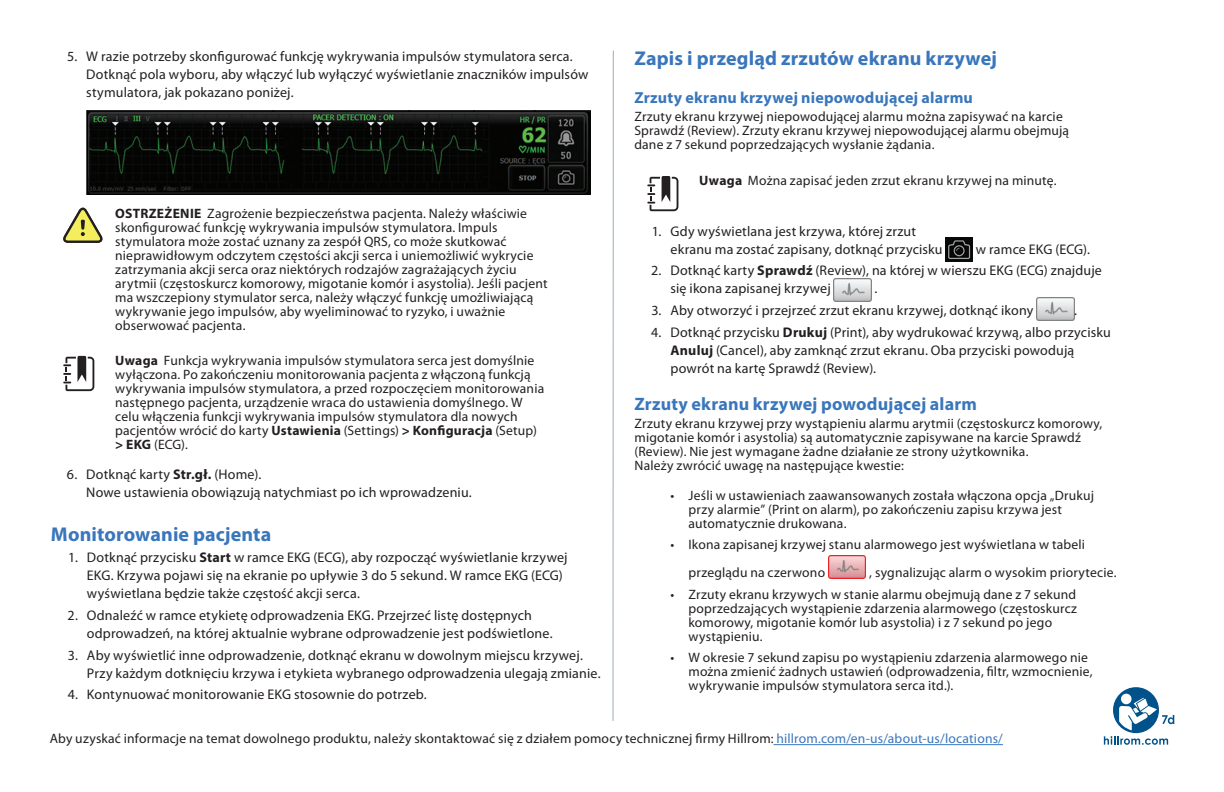
<style>
.page{position:relative;width:1224px;height:792px;background:#fff}
.page>*{position:absolute;margin:0;border:0;box-sizing:border-box;transform-origin:0 0}
.t1{font:700 20px "Myriad Pro";letter-spacing:.005em;color:#3976bc}
.t2{font:700 18px "Myriad Pro";letter-spacing:.01em;color:#3976bc}
.t3{font:700 16px "Myriad Pro";letter-spacing:.015em;color:#3976bc}
.t4{font:14px/18px "Myriad Pro";letter-spacing:.015em;color:#231f20}
.t5{font:13.6px/14px "Myriad Pro";letter-spacing:.015em;color:#231f20}
.s1{font-weight:700}
.s2{color:#3976bc}
</style>
<div class="page">
<hr style="left:613px;top:51px;width:1px;height:670px;background:#9badb7">
<hr style="left:774px;top:744px;width:229px;height:1px;background:#3976bc">
<img style="left:86px;top:110px;width:504px;height:84px">
<svg style="left:63px;top:208px;width:39px;height:35px"></svg>
<svg style="left:63px;top:356px;width:31px;height:35px"></svg>
<img style="left:946px;top:237px;width:27px;height:25px">
<img style="left:834px;top:278px;width:38px;height:23px">
<img style="left:1036px;top:298px;width:38px;height:23px">
<img style="left:828px;top:555px;width:38px;height:23px">
<svg style="left:647px;top:176px;width:31px;height:35px"></svg>
<svg style="left:1104px;top:687px;width:70px;height:58px"></svg>
<p class="t4" style="left:86px;top:47px;width:504px;text-indent:-19px">5. W razie potrzeby skonfigurować funkcję wykrywania impulsów stymulatora serca.<br>Dotknąć pola wyboru, aby włączyć lub wyłączyć wyświetlanie znaczników impulsów stymulatora, jak pokazano poniżej.</p>
<p class="t5" style="left:115px;top:207px;width:434px"><span class="s1">OSTRZEŻENIE</span> Zagrożenie bezpieczeństwa pacjenta. Należy właściwie skonfigurować funkcję wykrywania impulsów stymulatora. Impuls stymulatora może zostać uznany za zespół QRS, co może skutkować nieprawidłowym odczytem częstości akcji serca i uniemożliwić wykrycie zatrzymania akcji serca oraz niektórych rodzajów zagrażających życiu arytmii (częstoskurcz komorowy, migotanie komór i asystolia). Jeśli pacjent ma wszczepiony stymulator serca, należy włączyć funkcję umożliwiającą wykrywanie jego impulsów, aby wyeliminować to ryzyko, i uważnie obserwować pacjenta.</p>
<p class="t5" style="left:115px;top:354px;width:430px"><span class="s1">Uwaga</span> Funkcja wykrywania impulsów stymulatora serca jest domyślnie wyłączona. Po zakończeniu monitorowania pacjenta z włączoną funkcją wykrywania impulsów stymulatora, a przed rozpoczęciem monitorowania następnego pacjenta, urządzenie wraca do ustawienia domyślnego. W celu włączenia funkcji wykrywania impulsów stymulatora dla nowych pacjentów wrócić do karty <span class="s1">Ustawienia</span> (Settings) <span class="s1">&gt; Konfiguracja</span> (Setup) <span class="s1">&gt; EKG</span> (ECG).</p>
<p class="t4" style="left:86px;top:465px;width:387px;text-indent:-19px">6. Dotknąć karty <span class="s1">Str.gł.</span> (Home).<br>Nowe ustawienia obowiązują natychmiast po ich wprowadzeniu.</p>
<h1 class="t1" style="left:51px;top:521px;width:222px">Monitorowanie pacjenta</h1>
<p class="t4" style="left:87px;top:549px;width:482px;text-indent:-19px">1. Dotknąć przycisku <span class="s1">Start</span> w ramce EKG (ECG), aby rozpocząć wyświetlanie krzywej<br>EKG. Krzywa pojawi się na ekranie po upływie 3 do 5 sekund. W ramce EKG (ECG) wyświetlana będzie także częstość akcji serca.</p>
<p class="t4" style="left:87px;top:607px;width:467px;text-indent:-19px">2. Odnaleźć w ramce etykietę odprowadzenia EKG. Przejrzeć listę dostępnych odprowadzeń, na której aktualnie wybrane odprowadzenie jest podświetlone.</p>
<p class="t4" style="left:87px;top:646px;width:515px;text-indent:-19px">3. Aby wyświetlić inne odprowadzenie, dotknąć ekranu w dowolnym miejscu krzywej.<br>Przy każdym dotknięciu krzywa i etykieta wybranego odprowadzenia ulegają zmianie.</p>
<p class="t4" style="left:68px;top:686px;width:361px">4. Kontynuować monitorowanie EKG stosownie do potrzeb.</p>
<h1 class="t1" style="left:634px;top:46px;width:364px">Zapis i przegląd zrzutów ekranu krzywej</h1>
<p class="t3" style="left:634px;top:88px;width:340px">Zrzuty ekranu krzywej niepowodującej alarmu</p>
<p class="t5" style="left:634px;top:110px;width:436px">Zrzuty ekranu krzywej niepowodującej alarmu można zapisywać na karcie<br>Sprawdź (Review). Zrzuty ekranu krzywej niepowodującej alarmu obejmują dane z 7 sekund poprzedzających wysłanie żądania.</p>
<p class="t5" style="left:699px;top:174px;width:359px"><span class="s1">Uwaga</span> Można zapisać jeden zrzut ekranu krzywej na minutę.</p>
<p class="t4" style="left:671px;top:222px;width:274px;text-indent:-19px">1. Gdy wyświetlana jest krzywa, której zrzut ekranu ma zostać zapisany, dotknąć przycisku</p>
<p class="t4" style="left:976px;top:240px;width:116px">w ramce EKG (ECG).</p>
<p class="t4" style="left:671px;top:262px;width:433px;text-indent:-19px">2. Dotknąć karty <span class="s1">Sprawdź</span> (Review), na której w wierszu EKG (ECG) znajduje się ikona zapisanej krzywej</p>
<p class="t4" style="left:875px;top:280px;width:4px">.</p>
<p class="t4" style="left:651px;top:301px;width:384px">3. Aby otworzyć i przejrzeć zrzut ekranu krzywej, dotknąć ikony</p>
<p class="t4" style="left:1074px;top:301px;width:4px">.</p>
<p class="t4" style="left:671px;top:323px;width:442px;text-indent:-19px">4. Dotknąć przycisku <span class="s1">Drukuj</span> (Print), aby wydrukować krzywą, albo przycisku<br><span class="s1">Anuluj</span> (Cancel), aby zamknąć zrzut ekranu. Oba przyciski powodują powrót na kartę Sprawdź (Review).</p>
<h2 class="t2" style="left:635px;top:392px;width:344px">Zrzuty ekranu krzywej powodującej alarm</h2>
<p class="t5" style="left:635px;top:417px;width:469px">Zrzuty ekranu krzywej przy wystąpieniu alarmu arytmii (częstoskurcz komorowy, migotanie komór i asystolia) są automatycznie zapisywane na karcie Sprawdź (Review). Nie jest wymagane żadne działanie ze strony użytkownika.<br>Należy zwrócić uwagę na następujące kwestie:</p>
<p class="t5" style="left:689px;top:489px;width:407px;text-indent:-18px">• Jeśli w ustawieniach zaawansowanych została włączona opcja „Drukuj przy alarmie” (Print on alarm), po zakończeniu zapisu krzywa jest automatycznie drukowana.</p>
<p class="t5" style="left:689px;top:531px;width:398px;line-height:28px;text-indent:-18px">• Ikona zapisanej krzywej stanu alarmowego jest wyświetlana w tabeli przeglądu na czerwono</p>
<p class="t5" style="left:869px;top:566px;width:249px">, sygnalizując alarm o wysokim priorytecie.</p>
<p class="t5" style="left:689px;top:587px;width:390px;text-indent:-18px">• Zrzuty ekranu krzywych w stanie alarmu obejmują dane z 7 sekund poprzedzających wystąpienie zdarzenia alarmowego (częstoskurcz komorowy, migotanie komór lub asystolia) i z 7 sekund po jego wystąpieniu.</p>
<p class="t5" style="left:689px;top:650px;width:406px;text-indent:-18px">• W okresie 7 sekund zapisu po wystąpieniu zdarzenia alarmowego nie można zmienić żadnych ustawień (odprowadzenia, filtr, wzmocnienie, wykrywanie impulsów stymulatora serca itd.).</p>
<p class="t5" style="left:50px;top:732px;width:955px">Aby uzyskać informacje na temat dowolnego produktu, należy skontaktować się z działem pomocy technicznej firmy Hillrom: <span class="s2">hillrom.com/en-us/about-us/locations/</span></p>
</div>
